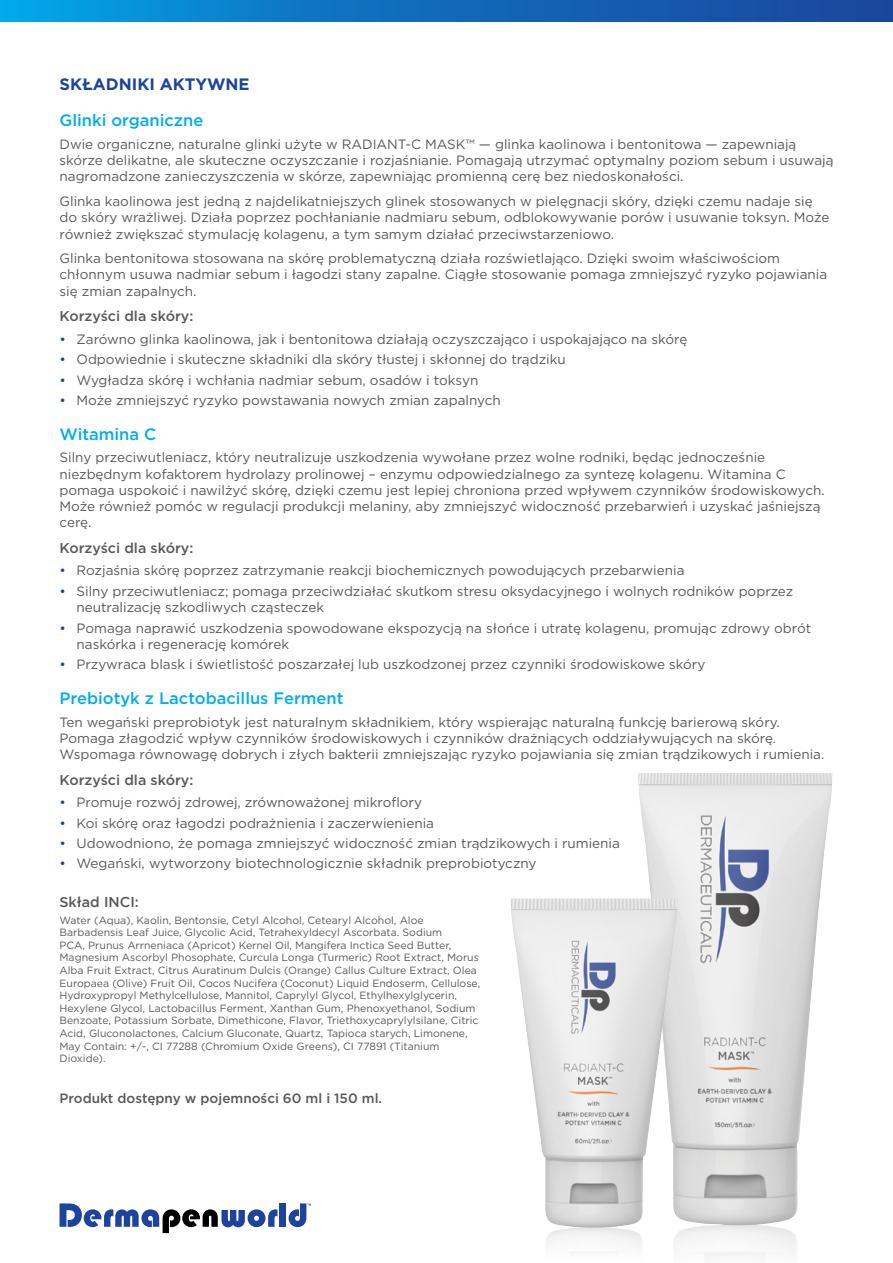
<style>
.page{position:relative;width:893px;height:1263px;background:#fff}
.page>*{position:absolute;margin:0;border:0;box-sizing:border-box;transform-origin:0 0}
.t1{font:500 16.5px "Gotham";color:#00aeef}
.t2{font:700 16.5px "Gotham HTF";color:#1c449c}
.t3{font:500 14.25px "Gotham";color:#58595b}
.t4{font:14.25px "Gotham Medium PL";color:#58595b}
.t5{font:13.5px/16.2px "Gotham";color:#58595b}
.t6{font:500 13.5px "Gotham";color:#58595b}
.t7{font:10.5px/12.6px "Gotham";color:#58595b}
.s1{color:#1c449c}
</style>
<div class="page">
<img style="left:638px;top:773px;width:194px;height:454px">
<img style="left:511px;top:898px;width:166px;height:330px">
<div style="left:0;top:0;width:893px;height:21px;background:linear-gradient(to right,#049ee2,#1d3f98)"></div>
<svg style="left:60px;top:1203px;width:217px;height:30px"></svg>
<div style="left:279px;top:1203px;width:7px;height:24px;background:#1c449c"></div>
<svg style="left:289px;top:1203px;width:22px;height:24px"></svg>
<p class="t2" style="left:60px;top:74px;width:192px">SKŁADNIKI AKTYWNE</p>
<p class="t1" style="left:60px;top:110px;width:145px">Glinki organiczne</p>
<p class="t5" style="left:60px;top:136px;width:775px">Dwie organiczne, naturalne glinki użyte w RADIANT-C MASK™ — glinka kaolinowa i bentonitowa — zapewniają skórze delikatne, ale skuteczne oczyszczanie i rozjaśnianie. Pomagają utrzymać optymalny poziom sebum i usuwają nagromadzone zanieczyszczenia w skórze, zapewniając promienną cerę bez niedoskonałości.</p>
<p class="t5" style="left:60px;top:193px;width:771px">Glinka kaolinowa jest jedną z najdelikatniejszych glinek stosowanych w pielęgnacji skóry, dzięki czemu nadaje się do skóry wrażliwej. Działa poprzez pochłanianie nadmiaru sebum, odblokowywanie porów i usuwanie toksyn. Może również zwiększać stymulację kolagenu, a tym samym działać przeciwstarzeniowo.</p>
<p class="t5" style="left:60px;top:250px;width:769px">Glinka bentonitowa stosowana na skórę problematyczną działa rozświetlająco. Dzięki swoim właściwościom chłonnym usuwa nadmiar sebum i łagodzi stany zapalne. Ciągłe stosowanie pomaga zmniejszyć ryzyko pojawiania się zmian zapalnych.</p>
<p class="t3" style="left:60px;top:307px;width:135px">Korzyści dla skóry:</p>
<p class="t5" style="left:60px;top:331px;width:629px"><span class="s1">•</span> Zarówno glinka kaolinowa, jak i bentonitowa działają oczyszczająco i uspokajająco na skórę</p>
<p class="t5" style="left:60px;top:351px;width:508px"><span class="s1">•</span> Odpowiednie i skuteczne składniki dla skóry tłustej i skłonnej do trądziku</p>
<p class="t5" style="left:60px;top:372px;width:420px"><span class="s1">•</span> Wygładza skórę i wchłania nadmiar sebum, osadów i toksyn</p>
<p class="t5" style="left:60px;top:392px;width:443px"><span class="s1">•</span> Może zmniejszyć ryzyko powstawania nowych zmian zapalnych</p>
<p class="t1" style="left:60px;top:423px;width:98px">Witamina C</p>
<p class="t5" style="left:60px;top:449px;width:767px">Silny przeciwutleniacz, który neutralizuje uszkodzenia wywołane przez wolne rodniki, będąc jednocześnie niezbędnym kofaktorem hydrolazy prolinowej – enzymu odpowiedzialnego za syntezę kolagenu. Witamina C pomaga uspokoić i nawilżyć skórę, dzięki czemu jest lepiej chroniona przed wpływem czynników środowiskowych.<br>Może również pomóc w regulacji produkcji melaniny, aby zmniejszyć widoczność przebarwień i uzyskać jaśniejszą cerę.</p>
<p class="t3" style="left:60px;top:538px;width:135px">Korzyści dla skóry:</p>
<p class="t5" style="left:60px;top:562px;width:626px"><span class="s1">•</span> Rozjaśnia skórę poprzez zatrzymanie reakcji biochemicznych powodujących przebarwienia</p>
<p class="t5" style="left:77px;top:583px;width:718px;text-indent:-17px"><span class="s1">•</span> Silny przeciwutleniacz; pomaga przeciwdziałać skutkom stresu oksydacyjnego i wolnych rodników poprzez neutralizację szkodliwych cząsteczek</p>
<p class="t5" style="left:77px;top:619px;width:736px;text-indent:-17px"><span class="s1">•</span> Pomaga naprawić uszkodzenia spowodowane ekspozycją na słońce i utratę kolagenu, promując zdrowy obrót naskórka i regenerację komórek</p>
<p class="t5" style="left:60px;top:656px;width:647px"><span class="s1">•</span> Przywraca blask i świetlistość poszarzałej lub uszkodzonej przez czynniki środowiskowe skóry</p>
<p class="t1" style="left:60px;top:687px;width:285px">Prebiotyk z Lactobacillus Ferment</p>
<p class="t5" style="left:60px;top:713px;width:766px">Ten wegański preprobiotyk jest naturalnym składnikiem, który wspierając naturalną funkcję barierową skóry.<br>Pomaga złagodzić wpływ czynników środowiskowych i czynników drażniących oddziaływujących na skórę.<br>Wspomaga równowagę dobrych i złych bakterii zmniejszając ryzyko pojawiania się zmian trądzikowych i rumienia.</p>
<p class="t3" style="left:60px;top:770px;width:135px">Korzyści dla skóry:</p>
<p class="t5" style="left:60px;top:794px;width:364px"><span class="s1">•</span> Promuje rozwój zdrowej, zrównoważonej mikroflory</p>
<p class="t5" style="left:60px;top:814px;width:376px"><span class="s1">•</span> Koi skórę oraz łagodzi podrażnienia i zaczerwienienia</p>
<p class="t5" style="left:60px;top:835px;width:562px"><span class="s1">•</span> Udowodniono, że pomaga zmniejszyć widoczność zmian trądzikowych i rumienia</p>
<p class="t5" style="left:60px;top:855px;width:479px"><span class="s1">•</span> Wegański, wytworzony biotechnologicznie składnik preprobiotyczny</p>
<p class="t4" style="left:60px;top:893px;width:81px">Skład INCI:</p>
<p class="t7" style="left:60px;top:913px;width:422px">Water (Aqua), Kaolin, Bentonsie, Cetyl Alcohol, Cetearyl Alcohol, Aloe Barbadensis Leaf Juice, Glycolic Acid, Tetrahexyldecyl Ascorbata. Sodium<br>PCA, Prunus Arrneniaca (Apricot) Kernel Oil, Mangifera Inctica Seed Butter, Magnesium Ascorbyl Phosophate, Curcula Longa (Turmeric) Root Extract, Morus Alba Fruit Extract, Citrus Auratinum Dulcis (Orange) Callus Culture Extract, Olea Europaea (Olive) Fruit Oil, Cocos Nucifera (Coconut) Liquid Endoserm, Cellulose, Hydroxypropyl Methylcellulose, Mannitol, Caprylyl Glycol, Ethylhexylglycerin, Hexylene Glycol, Lactobacillus Ferment, Xanthan Gum, Phenoxyethanol, Sodium Benzoate, Potassium Sorbate, Dimethicone, Flavor, Triethoxycaprylylsilane, Citric Acid, Gluconolactones, Calcium Gluconate, Quartz, Tapioca starych, Limonene, May Contain: +/-, CI 77288 (Chromium Oxide Greens), CI 77891 (Titanium Dioxide).</p>
<p class="t6" style="left:60px;top:1089px;width:324px">Produkt dostępny w pojemności 60 ml i 150 ml.</p>
</div>
